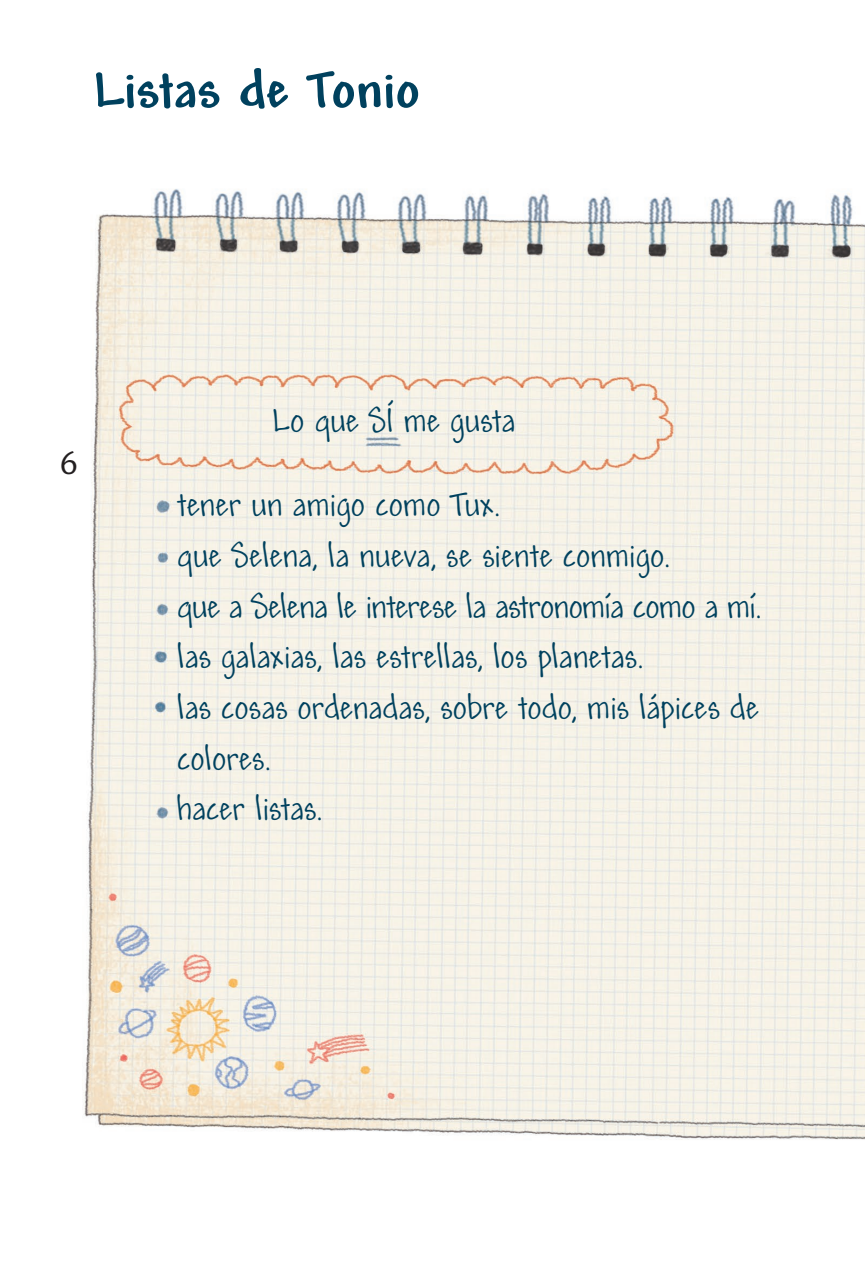
<style>
.page{position:relative;width:865px;height:1280px;background:#fff}
.page>*{position:absolute;margin:0;border:0;box-sizing:border-box;transform-origin:0 0}
.t1{font:700 56.93px "Andy Std";color:#00415e}
.t2{font:37.12px/50.6px "Andy Std";letter-spacing:-.005em;color:#00415e}
.t3{font:36px "Chaparral Pro Capt";color:#231f20}
</style>
<div class="page">
<img style="left:84px;top:189px;width:781px;height:951px">
<h1 class="t1" style="left:94px;top:57px;width:328px">Listas de Tonio</h1>
<p class="t3" style="left:60px;top:442px;width:20px">6</p>
<p class="t2" style="left:272px;top:396px;width:245px">Lo que SÍ me gusta</p>
<p class="t2" style="left:177px;top:480px;width:585px">tener un amigo como Tux.<br>que Selena, la nueva, se siente conmigo.<br>que a Selena le interese la astronomía como a mí. las galaxias, las estrellas, los planetas.<br>las cosas ordenadas, sobre todo, mis lápices de colores.<br>hacer listas.</p>
</div>
